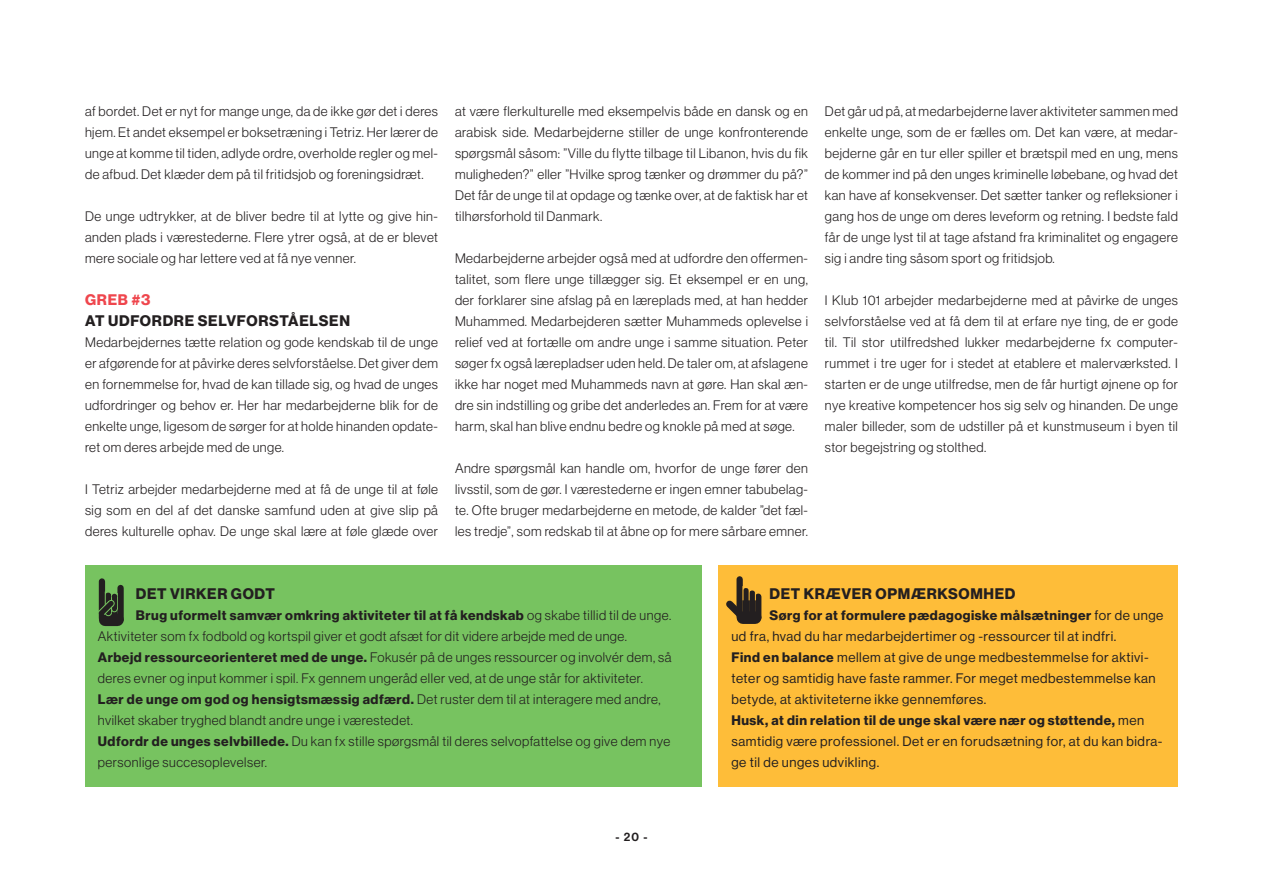
<style>
.page{position:relative;width:1263px;height:893px;background:#fff}
.page>*{position:absolute;margin:0;border:0;box-sizing:border-box;transform-origin:0 0}
.t1{font:700 15px "Haas Grot Disp 75";letter-spacing:.045em;color:#231f20}
.t2{font:700 15px "Haas Grot Disp 75";color:#ef464d}
.t3{font:300 13.5px/21px "Haas Grot Disp 45";letter-spacing:.035em;color:#231f20;text-align:justify}
.t4{font:13.5px/21px "Haas Grot Disp 55 Roman";letter-spacing:.04em;color:#231f20}
.t5{font:700 13.5px "Haas Grot Disp 75";letter-spacing:.04em;color:#231f20}
.t6{font:500 12px "Haas Grot Disp 65";color:#231f20}
.s1{font-family:"Haas Grot Disp 45";font-weight:300}
.s2{font-family:"Haas Grot Disp 75";font-weight:700}
.s3{font-family:"Haas Grot Disp 55 Roman";font-weight:400}
</style>
<div class="page">
<div style="left:85px;top:566px;width:617px;height:221px;background:#77c360"></div>
<div style="left:719px;top:566px;width:459px;height:221px;background:#febd39"></div>
<div style="left:736px;top:579px;width:7px;height:37px;background:#231f20"></div>
<div style="left:755px;top:597px;width:6px;height:21px;background:#231f20"></div>
<svg style="left:726px;top:586px;width:30px;height:38px"></svg>
<div style="left:99px;top:581px;width:6px;height:37px;background:#231f20"></div>
<div style="left:117px;top:588px;width:7px;height:32px;background:#231f20"></div>
<div style="left:105px;top:613px;width:12px;height:13px;background:#231f20"></div>
<svg style="left:98px;top:591px;width:20px;height:25px"></svg>
<p class="t3" style="left:85px;top:101px;width:354px">af bordet. Det er nyt for mange unge, da de ikke gør det i deres hjem. Et andet eksempel er boksetræning i Tetriz. Her lærer de unge at komme til tiden, adlyde ordre, overholde regler og mel&shy;de afbud. Det klæder dem på til fritidsjob og foreningsidræt.</p>
<p class="t3" style="left:85px;top:206px;width:354px">De unge udtrykker, at de bliver bedre til at lytte og give hin&shy;anden plads i værestederne. Flere ytrer også, at de er blevet mere sociale og har lettere ved at få nye venner.</p>
<p class="t2" style="left:85px;top:291px;width:67px">GREB #3</p>
<p class="t1" style="left:85px;top:312px;width:266px">AT UDFORDRE SELVFORSTÅELSEN</p>
<p class="t3" style="left:85px;top:332px;width:354px">Medarbejdernes tætte relation og gode kendskab til de unge er afgørende for at påvirke deres selvforståelse. Det giver dem en fornemmelse for, hvad de kan tillade sig, og hvad de unges udfordringer og behov er. Her har medarbejderne blik for de enkelte unge, ligesom de sørger for at holde hinanden opdate&shy;ret om deres arbejde med de unge.</p>
<p class="t3" style="left:85px;top:479px;width:354px">I Tetriz arbejder medarbejderne med at få de unge til at føle sig som en del af det danske samfund uden at give slip på deres kulturelle ophav. De unge skal lære at føle glæde over</p>
<p class="t3" style="left:455px;top:101px;width:354px">at være flerkulturelle med eksempelvis både en dansk og en arabisk side. Medarbejderne stiller de unge konfronterende spørgsmål såsom: ”Ville du flytte tilbage til Libanon, hvis du fik muligheden?” eller ”Hvilke sprog tænker og drømmer du på?” Det får de unge til at opdage og tænke over, at de faktisk har et tilhørsforhold til Danmark.</p>
<p class="t3" style="left:455px;top:248px;width:354px">Medarbejderne arbejder også med at udfordre den offermen&shy;talitet, som flere unge tillægger sig. Et eksempel er en ung, der forklarer sine afslag på en læreplads med, at han hedder Muhammed. Medarbejderen sætter Muhammeds oplevelse i relief ved at fortælle om andre unge i samme situation. Peter søger fx også lærepladser uden held. De taler om, at afslagene ikke har noget med Muhammeds navn at gøre. Han skal æn&shy;dre sin indstilling og gribe det anderledes an. Frem for at være harm, skal han blive endnu bedre og knokle på med at søge.</p>
<p class="t3" style="left:455px;top:458px;width:354px">Andre spørgsmål kan handle om, hvorfor de unge fører den livsstil, som de gør. I værestederne er ingen emner tabubelag&shy;te. Ofte bruger medarbejderne en metode, de kalder ”det fæl&shy;les tredje”, som redskab til at åbne op for mere sårbare emner.</p>
<p class="t3" style="left:825px;top:101px;width:354px">Det går ud på, at medarbejderne laver aktiviteter sammen med enkelte unge, som de er fælles om. Det kan være, at medar&shy;bejderne går en tur eller spiller et brætspil med en ung, mens de kommer ind på den unges kriminelle løbebane, og hvad det kan have af konsekvenser. Det sætter tanker og refleksioner i gang hos de unge om deres leveform og retning. I bedste fald får de unge lyst til at tage afstand fra kriminalitet og engagere sig i andre ting såsom sport og fritidsjob.</p>
<p class="t3" style="left:825px;top:290px;width:354px">I Klub 101 arbejder medarbejderne med at påvirke de unges selvforståelse ved at få dem til at erfare nye ting, de er gode til. Til stor utilfredshed lukker medarbejderne fx computer&shy;rummet i tre uger for i stedet at etablere et malerværksted. I starten er de unge utilfredse, men de får hurtigt øjnene op for nye kreative kompetencer hos sig selv og hinanden. De unge maler billeder, som de udstiller på et kunstmuseum i byen til stor begejstring og stolthed.</p>
<p class="t1" style="left:136px;top:585px;width:140px">DET VIRKER GODT</p>
<p class="t5" style="left:136px;top:607px;width:537px">Brug uformelt samvær omkring aktiviteter til at få kendskab <span class="s1">og skabe tillid til de unge.</span></p>
<p class="t3" style="left:98px;top:626px;width:575px;text-align:left">Aktiviteter som fx fodbold og kortspil giver et godt afsæt for dit videre arbejde med de unge.<br><span class="s2">Arbejd ressourceorienteret med de unge.</span> Fokusér på de unges ressourcer og involvér dem, så deres evner og input kommer i spil. Fx gennem ungeråd eller ved, at de unge står for aktiviteter.</p>
<p class="t5" style="left:98px;top:691px;width:564px">Lær de unge om god og hensigtsmæssig adfærd. <span class="s1">Det ruster dem til at interagere med andre,</span></p>
<p class="t3" style="left:98px;top:710px;width:574px;text-align:left">hvilket skaber tryghed blandt andre unge i værestedet.<br><span class="s2">Udfordr de unges selvbillede.</span> Du kan fx stille spørgsmål til deres selvopfattelse og give dem nye personlige succesoplevelser.</p>
<p class="t6" style="left:615px;top:829px;width:34px">- 20 -</p>
<p class="t1" style="left:769px;top:585px;width:247px">DET KRÆVER OPMÆRKSOMHED</p>
<p class="t5" style="left:769px;top:607px;width:395px">Sørg for at formulere pædagogiske målsætninger <span class="s3">for de unge</span></p>
<p class="t4" style="left:731px;top:626px;width:426px">ud fra, hvad du har medarbejdertimer og -ressourcer til at indfri.<br><span class="s2">Find en balance</span> mellem at give de unge medbestemmelse for aktivi&shy;teter og samtidig have faste rammer. For meget medbestemmelse kan betyde, at aktiviteterne ikke gennemføres.</p>
<p class="t5" style="left:731px;top:712px;width:414px">Husk, at din relation til de unge skal være nær og støttende, <span class="s3">men</span></p>
<p class="t4" style="left:731px;top:731px;width:433px">samtidig være professionel. Det er en forudsætning for, at du kan bidra&shy;ge til de unges udvikling.</p>
</div>
